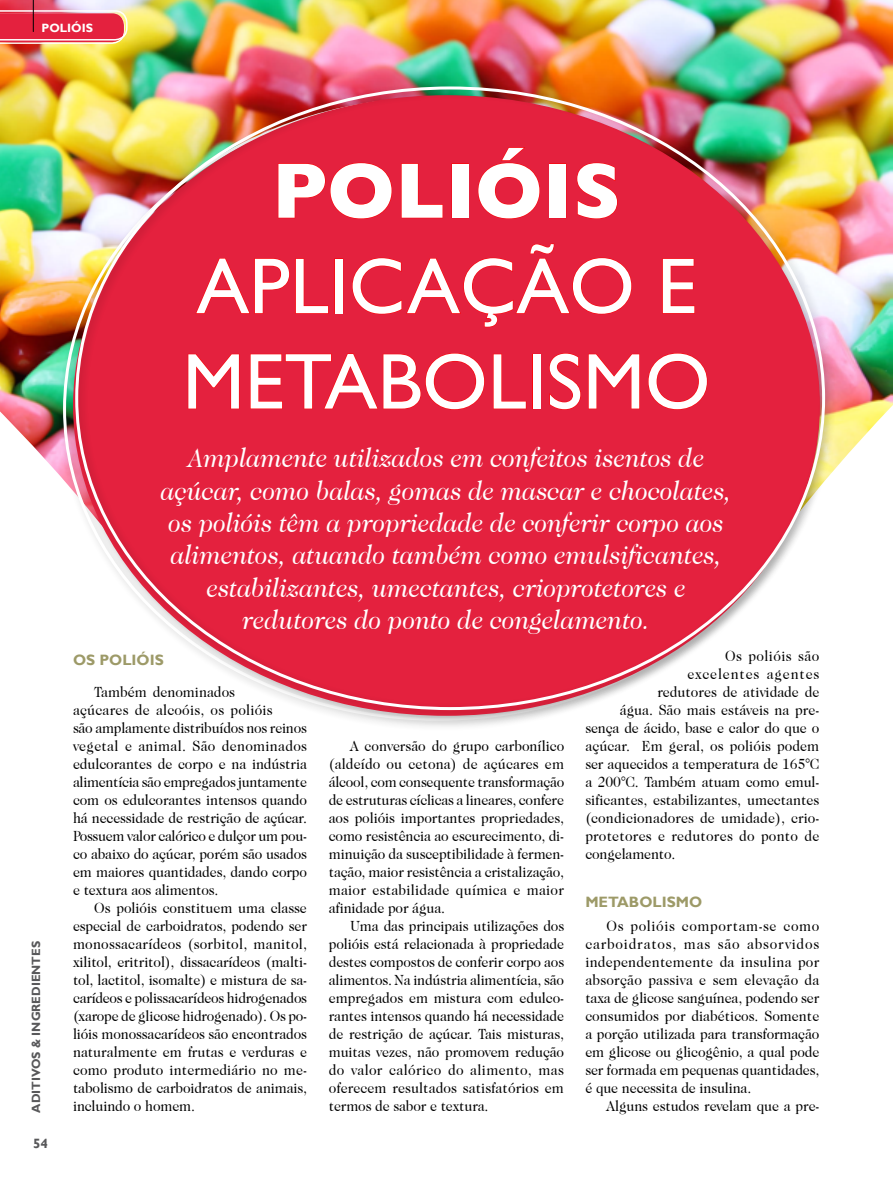
<style>
.page{position:relative;width:893px;height:1191px;background:#fff}
.page>*{position:absolute;margin:0;border:0;box-sizing:border-box;transform-origin:0 0}
.título{font:79.5px/95.4px "Gill Sans";color:#fff}
.título-2{font:700 79.5px "Gill Sans";color:#fff}
.olho_para_o_texto{font:italic 27px/32.4px "ITC Caslon 224";color:#fff;text-align:center;scale:.9 1}
.texto{font:15px/18px "Caslon 224 IT Cby BT";letter-spacing:-.01em;color:#000;text-align:justify;scale:.93 1}
.texto-2{font:15px "Caslon 224 IT Cby BT";letter-spacing:.015em;color:#000;scale:.93 1}
.capitulos{font:700 15px "Gill Sans";color:#9d9a68}
.texto-3{font:15px "Caslon 224 IT Cby BT";letter-spacing:.06em;color:#000;scale:.93 1}
.texto-4{font:15px "Caslon 224 IT Cby BT";letter-spacing:.025em;color:#000;scale:.93 1}
.t1{font:700 13.5px "Gill Sans";color:#58585a}
.t2{font:700 12px "Gill Sans";color:#58585a}
.t3{font:700 12px "Gill Sans";color:#fff}
</style>
<div class="page">
<img style="left:0;top:0;width:893px;height:405px">
<svg style="left:0;top:10px;width:128px;height:34px;background:#e84d5f"></svg>
<hr style="left:33px;top:0;width:1px;height:32px;background:#000">
<svg style="left:837px;top:405px;width:56px;height:62px"></svg>
<img style="left:0;top:397px;width:58px;height:77px">
<div style="left:58px;top:92px;width:767px;height:639px;background:#000;opacity:.23"></div>
<div style="left:70px;top:82px;width:767px;height:639px;background:#000;opacity:.23"></div>
<svg style="left:278px;top:162px;width:114px;height:57px;background:#e61e39"></svg>
<svg style="left:401px;top:163px;width:42px;height:55px;background:#e61e39"></svg>
<div style="left:452px;top:164px;width:16px;height:54px;border:1px solid #f00"></div>
<svg style="left:478px;top:147px;width:62px;height:72px;background:#e51e39"></svg>
<div style="left:550px;top:164px;width:16px;height:54px;border:1px solid #f00"></div>
<svg style="left:577px;top:162px;width:41px;height:57px;background:#e61d37"></svg>
<svg style="left:196px;top:258px;width:133px;height:56px;background:#e61d38"></svg>
<div style="left:335px;top:259px;width:8px;height:54px;border:1px solid #f00"></div>
<svg style="left:352px;top:243px;width:280px;height:84px;background:#e51e3a"></svg>
<svg style="left:662px;top:258px;width:33px;height:56px;background:#e71c34"></svg>
<svg style="left:188px;top:353px;width:52px;height:56px;background:#e61d36"></svg>
<svg style="left:250px;top:353px;width:235px;height:57px;background:#e61d37"></svg>
<svg style="left:493px;top:353px;width:34px;height:56px;background:#e61d38"></svg>
<div style="left:533px;top:354px;width:7px;height:54px;border:1px solid #f00"></div>
<svg style="left:549px;top:353px;width:32px;height:57px;background:#e71c36"></svg>
<svg style="left:588px;top:353px;width:52px;height:56px;background:#e71d36"></svg>
<svg style="left:648px;top:353px;width:60px;height:57px;background:#e61d38"></svg>
<svg style="left:72px;top:650px;width:93px;height:17px"></svg>
<p class="t3" style="left:42px;top:21px;width:53px">POLIÓIS</p>
<p class="t2" style="left:29px;top:1112px;width:173px;rotate:-90deg">ADITIVOS &amp; INGREDIENTES</p>
<p class="t1" style="left:33px;top:1135px;width:16px">54</p>
<p class="título-2" style="left:272px;top:128px;width:351px">POLIÓIS</p>
<p class="título" style="left:183px;top:238px;width:529px">APLICAÇÃO E<br>METABOLISMO</p>
<p class="olho_para_o_texto" style="left:161px;top:441px;width:635px">Amplamente utilizados em confeitos isentos de açúcar, como balas, gomas de mascar e chocolates, os polióis têm a propriedade de conferir corpo aos alimentos, atuando também como emulsificantes, estabilizantes, umectantes, crioprotetores e redutores do ponto de congelamento.</p>
<p class="capitulos" style="left:73px;top:651px;width:92px">OS POLIÓIS</p>
<p class="texto" style="left:73px;top:683px;width:253px;text-align:left;text-indent:21px">Também denominados<br>açúcares de alcoóis, os polióis<br>são amplamente distribuídos nos reinos vegetal e animal. São denominados edulcorantes de corpo e na indústria alimentícia são empregados juntamente com os edulcorantes intensos quando há necessidade de restrição de açúcar.<br>Possuem valor calórico e dulçor um pou&shy;co abaixo do açúcar, porém são usados em maiores quantidades, dando corpo e textura aos alimentos.</p>
<p class="texto" style="left:73px;top:899px;width:253px;text-indent:21px">Os polióis constituem uma classe especial de carboidratos, podendo ser monossacarídeos (sorbitol, manitol, xilitol, eritritol), dissacarídeos (malti&shy;tol, lactitol, isomalte) e mistura de sa&shy;carídeos e polissacarídeos hidrogenados (xarope de glicose hidrogenado). Os po&shy;lióis monossacarídeos são encontrados naturalmente em frutas e verduras e como produto intermediário no me&shy;tabolismo de carboidratos de animais, incluindo o homem.</p>
<p class="texto-4" style="left:725px;top:647px;width:103px">Os polióis são</p>
<p class="texto-3" style="left:687px;top:665px;width:143px">excelentes agentes</p>
<p class="texto" style="left:657px;top:683px;width:176px">redutores de atividade de</p>
<p class="texto" style="left:620px;top:701px;width:216px">água. São mais estáveis na pre-</p>
<p class="texto" style="left:585px;top:719px;width:253px">sença de ácido, base e calor do que o</p>
<p class="texto" style="left:585px;top:737px;width:253px">açúcar. Em geral, os polióis podem</p>
<p class="texto" style="left:585px;top:755px;width:253px">ser aquecidos a temperatura de 165°C</p>
<p class="texto" style="left:585px;top:773px;width:253px">a 200°C. Também atuam como emul-</p>
<p class="texto" style="left:585px;top:791px;width:253px">sificantes, estabilizantes, umectantes</p>
<p class="texto" style="left:585px;top:809px;width:253px">(condicionadores de umidade), crio-</p>
<p class="texto-2" style="left:585px;top:827px;width:253px">protetores e redutores do ponto de</p>
<p class="texto" style="left:585px;top:845px;width:98px">congelamento.</p>
<p class="capitulos" style="left:585px;top:893px;width:118px">METABOLISMO</p>
<p class="texto" style="left:585px;top:917px;width:253px;text-indent:21px">Os polióis comportam-se como carboidratos, mas são absorvidos independentemente da insulina por absorção passiva e sem elevação da taxa de glicose sanguínea, podendo ser consumidos por diabéticos. Somente a porção utilizada para transformação em glicose ou glicogênio, a qual pode ser formada em pequenas quantidades, é que necessita de insulina.</p>
<p class="texto" style="left:607px;top:1097px;width:230px">Alguns estudos revelam que a pre-</p>
<p class="texto" style="left:329px;top:737px;width:255px;text-indent:21px">A conversão do grupo carbonílico (aldeído ou cetona) de açúcares em álcool, com consequente transformação de estruturas cíclicas a lineares, confere aos polióis importantes propriedades, como resistência ao escurecimento, di&shy;minuição da susceptibilidade à fermen&shy;tação, maior resistência a cristalização, maior estabilidade química e maior afinidade por água.</p>
<p class="texto" style="left:329px;top:917px;width:255px;text-indent:21px">Uma das principais utilizações dos polióis está relacionada à propriedade destes compostos de conferir corpo aos alimentos. Na indústria alimentícia, são empregados em mistura com edulco&shy;rantes intensos quando há necessidade de restrição de açúcar. Tais misturas, muitas vezes, não promovem redução do valor calórico do alimento, mas oferecem resultados satisfatórios em termos de sabor e textura.</p>
</div>
